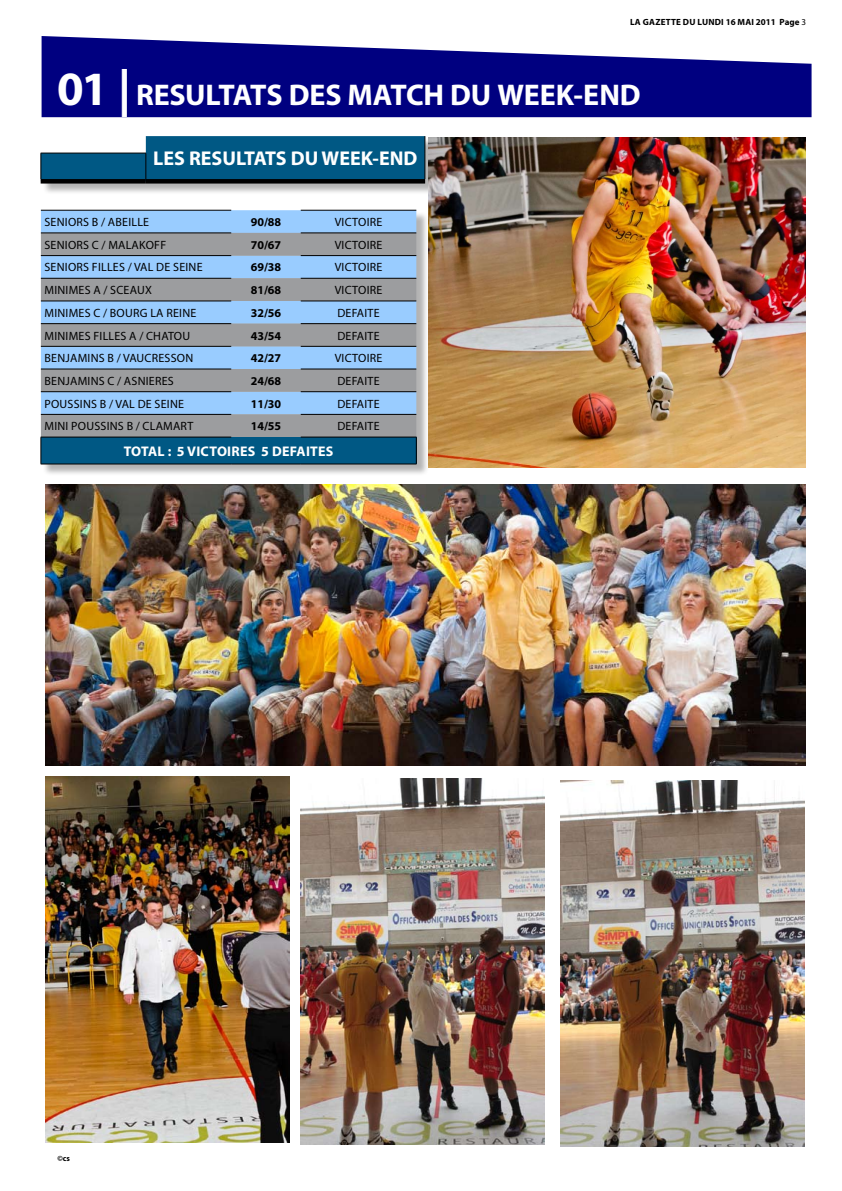
<style>
.page{position:relative;width:842px;height:1191px;background:#fff}
.page>*{position:absolute;margin:0;border:0;box-sizing:border-box;transform-origin:0 0}
.t1{font:700 30px "Myriad Pro";letter-spacing:-.01em;color:#fff}
.t2{font:700 20px "Myriad Pro";color:#fff}
.t3{font:700 14px "Myriad Pro";letter-spacing:.02em;color:#fff}
.t4{font:12px "Myriad Pro";letter-spacing:.02em;color:#000}
.t5{font:700 12px "Myriad Pro";color:#000}
.t6{font:700 9px "Myriad Pro";color:#000}
.t7{font:700 9px "Myriad Pro";letter-spacing:.02em;color:#000}
.t8{font:700 8px "Myriad Pro";color:#000}
.s1{font-weight:400}
.s2{font-size:48px}
</style>
<div class="page">
<svg style="left:42px;top:36px;width:769px;height:81px;fill:#000080"></svg>
<div style="left:42px;top:138px;width:396px;height:339px;background:#000;opacity:.3"></div>
<hr style="left:41px;top:179px;width:105px;height:4px;background:#000">
<hr style="left:146px;top:179px;width:279px;height:4px;background:#000">
<svg style="left:41px;top:136px;width:385px;height:45px;background:#1a6489"></svg>
<div style="left:41px;top:210px;width:375px;height:23px;background:#9cf"></div>
<svg style="left:41px;top:233px;width:375px;height:204px;background:#99b0c7"></svg>
<div style="left:41px;top:437px;width:375px;height:27px;background:#005884"></div>
<hr style="left:41px;top:210px;width:190px;height:1px;background:#000">
<hr style="left:41px;top:233px;width:190px;height:1px;background:#000">
<hr style="left:41px;top:255px;width:190px;height:1px;background:#000">
<hr style="left:41px;top:278px;width:190px;height:1px;background:#000">
<hr style="left:41px;top:301px;width:190px;height:1px;background:#000">
<hr style="left:41px;top:323px;width:190px;height:1px;background:#000">
<hr style="left:41px;top:346px;width:190px;height:1px;background:#000">
<hr style="left:41px;top:369px;width:190px;height:1px;background:#000">
<hr style="left:41px;top:391px;width:190px;height:1px;background:#000">
<hr style="left:41px;top:414px;width:190px;height:1px;background:#000">
<hr style="left:41px;top:437px;width:190px;height:1px;background:#000">
<hr style="left:301px;top:210px;width:115px;height:1px;background:#000">
<hr style="left:301px;top:233px;width:115px;height:1px;background:#000">
<hr style="left:301px;top:255px;width:115px;height:1px;background:#000">
<hr style="left:301px;top:278px;width:115px;height:1px;background:#000">
<hr style="left:301px;top:301px;width:115px;height:1px;background:#000">
<hr style="left:301px;top:323px;width:115px;height:1px;background:#000">
<hr style="left:301px;top:346px;width:115px;height:1px;background:#000">
<hr style="left:301px;top:369px;width:115px;height:1px;background:#000">
<hr style="left:301px;top:391px;width:115px;height:1px;background:#000">
<hr style="left:301px;top:414px;width:115px;height:1px;background:#000">
<hr style="left:301px;top:437px;width:116px;height:1px;background:#000">
<hr style="left:41px;top:464px;width:190px;height:1px;background:#000">
<hr style="left:231px;top:464px;width:70px;height:1px;background:#000">
<hr style="left:301px;top:464px;width:116px;height:1px;background:#000">
<svg style="left:41px;top:437px;width:1px;height:27px"></svg>
<svg style="left:416px;top:437px;width:1px;height:27px"></svg>
<img style="left:429px;top:137px;width:377px;height:331px">
<img style="left:45px;top:484px;width:761px;height:281px">
<img style="left:45px;top:777px;width:244px;height:365px">
<img style="left:300px;top:779px;width:244px;height:365px">
<img style="left:560px;top:780px;width:244px;height:366px">
<p class="t7" style="left:630px;top:16px;width:74px">LA GAZETTE DU LUN</p>
<p class="t6" style="left:715px;top:16px;width:93px">DI 16 MAI 2011 PAGE <span class="s1">3</span></p>
<h1 class="t1" style="left:57px;top:76px;width:582px"><span class="s2">01 |</span> RESULTATS DES MATCH DU WEE K-END</h1>
<h2 class="t2" style="left:153px;top:145px;width:264px">LES RESULTATS DU WEEK-END</h2>
<p class="t4" style="left:44px;top:215px;width:106px">SENIORS B / ABEILLE</p>
<p class="t5" style="left:251px;top:214px;width:32px">90/88</p>
<p class="t4" style="left:335px;top:215px;width:7px">VICTOIRE</p>
<p class="t4" style="left:44px;top:237px;width:8px">SENIORS</p>
<p class="t4" style="left:92px;top:237px;width:76px">C / MALAKOFF</p>
<p class="t5" style="left:251px;top:237px;width:32px">70/67</p>
<p class="t4" style="left:335px;top:237px;width:49px">VICTOIRE</p>
<p class="t4" style="left:44px;top:260px;width:160px">SENIORS FILLES / VAL DE SEINE</p>
<p class="t5" style="left:251px;top:259px;width:32px">69/38</p>
<p class="t4" style="left:335px;top:260px;width:49px">VICTOIRE</p>
<p class="t4" style="left:44px;top:283px;width:109px">MINIMES A / SCEAUX</p>
<p class="t5" style="left:251px;top:282px;width:32px">81/68</p>
<p class="t4" style="left:335px;top:283px;width:49px">VICTOIRE</p>
<p class="t4" style="left:44px;top:305px;width:153px">MINIMES C / BOURG LA REINE</p>
<p class="t5" style="left:251px;top:305px;width:32px">32/56</p>
<p class="t4" style="left:337px;top:305px;width:44px">DEFAITE</p>
<p class="t4" style="left:44px;top:328px;width:147px">MINIMES FILLES A / CHATOU</p>
<p class="t5" style="left:251px;top:328px;width:32px">43/54</p>
<p class="t4" style="left:337px;top:328px;width:44px">DEFAITE</p>
<p class="t4" style="left:44px;top:351px;width:150px">BENJAMINS B / VAUCRESSON</p>
<p class="t5" style="left:251px;top:350px;width:32px">42/27</p>
<p class="t4" style="left:335px;top:351px;width:49px">VICTOIRE</p>
<p class="t4" style="left:44px;top:373px;width:131px">BENJAMINS C / ASNIERES</p>
<p class="t5" style="left:251px;top:373px;width:32px">24/68</p>
<p class="t4" style="left:337px;top:373px;width:44px">DEFAITE</p>
<p class="t4" style="left:44px;top:396px;width:8px">POUSSINS</p>
<p class="t4" style="left:100px;top:396px;width:86px">B / VAL DE SEINE</p>
<p class="t5" style="left:251px;top:396px;width:32px">11/30</p>
<p class="t4" style="left:337px;top:396px;width:44px">DEFAITE</p>
<p class="t4" style="left:44px;top:419px;width:150px">MINI POUSSINS B / CLAMART</p>
<p class="t5" style="left:251px;top:418px;width:32px">14/55</p>
<p class="t4" style="left:337px;top:419px;width:44px">DEFAITE</p>
<p class="t3" style="left:124px;top:442px;width:16px">TOTAL</p>
<p class="t3" style="left:168px;top:442px;width:37px">: 5 VICTOIR</p>
<p class="t3" style="left:240px;top:442px;width:95px">ES 5 DEFAITES</p>
<p class="t8" style="left:57px;top:1153px;width:14px">©CS</p>
</div>
